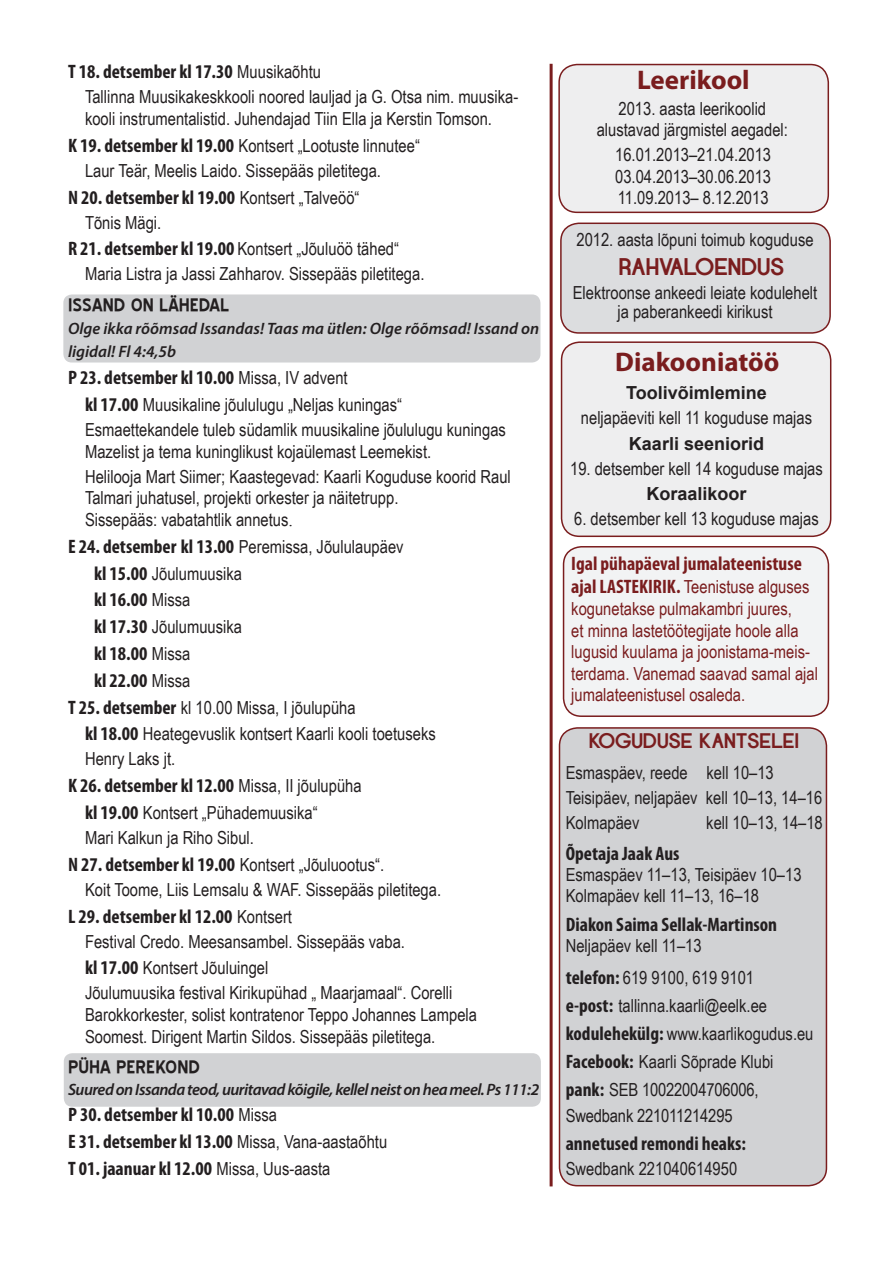
<style>
.page{position:relative;width:893px;height:1263px;background:#fff}
.page>*{position:absolute;margin:0;border:0;box-sizing:border-box;transform-origin:0 0}
.t1{font:700 27px "Myriad Pro";color:#7a1d1e}
.t2{font:700 24px "Opificio";color:#7a1d1e}
.t3{font:700 22.5px "Blue Highway";color:#231f20}
.t4{font:700 21px "Opificio";color:#7a1d1e}
.t5{font:700 condensed 19.5px/26.8px "Myriad Pro";color:#231f20}
.t6{font:700 condensed 19.5px "Myriad Pro";color:#7a1d1e}
.t7{font:18px/21.6px "Arial Narrow";color:#231f20}
.t8{font:18px/21.6px "Arial Narrow";color:#7a1d1e}
.t9{font:700 18px "Arial";color:#231f20}
.t10{font:italic 600 16.5px/23.4px "Myriad Pro";color:#231f20}
.t11{font:italic 600 16.5px "Myriad Pro";letter-spacing:-.02em;color:#231f20}
.s1{font-family:"Arial Narrow";font-weight:400;font-stretch:normal;font-size:18px}
.s2{font-family:"Myriad Pro";font-weight:700;font-stretch:condensed;font-size:19.5px}
.s3{font-family:"Times New Roman"}
</style>
<div class="page">
<div style="left:64px;top:1053px;width:477px;height:54px;background:#d1d2d4;border-radius:9px"></div>
<div style="left:63px;top:294px;width:477px;height:68px;background:#d1d2d4;border-radius:9px"></div>
<div style="left:559px;top:65px;width:269px;height:147px;background:#eeeeef;border-radius:18px"></div>
<div style="left:558px;top:64px;width:271px;height:149px;border:2px solid #7a1d1e;border-radius:18px"></div>
<div style="left:561px;top:223px;width:269px;height:110px;background:#dcdddf;border-radius:18px"></div>
<div style="left:560px;top:223px;width:271px;height:111px;border:2px solid #7a1d1e;border-radius:18px"></div>
<div style="left:562px;top:342px;width:269px;height:194px;background:#eeeeef;border-radius:18px"></div>
<div style="left:561px;top:341px;width:270px;height:196px;border:2px solid #7a1d1e;border-radius:18px"></div>
<div style="left:559px;top:728px;width:267px;height:458px;background:#d1d2d4;border-radius:18px"></div>
<div style="left:559px;top:727px;width:268px;height:459px;border:2px solid #7a1d1e;border-radius:18px"></div>
<hr style="left:550px;top:64px;width:3px;height:1122px;background:#7a1d1e">
<div style="left:564px;top:547px;width:264px;height:169px;background:#f2f3f4;border-radius:18px"></div>
<div style="left:563px;top:546px;width:266px;height:171px;border:2px solid #7a1d1e;border-radius:18px"></div>
<p class="t5" style="left:68px;top:58px;width:254px">T 18. detsember kl 17.30 <span class="s1">Muusikaõhtu</span></p>
<p class="t7" style="left:85px;top:86px;width:435px">Tallinna Muusikakeskkooli noored lauljad ja G. Otsa nim. muusika&shy;kooli instrumentalistid. Juhendajad Tiin Ella ja Kerstin Tomson.</p>
<p class="t7" style="left:85px;top:132px;width:336px;line-height:25px;text-indent:-17px"><span class="s2">K 19. detsember kl 19.00</span> Kontsert „Lootuste linnutee“<br>Laur Teär, Meelis Laido. Sissepääs piletitega.</p>
<p class="t5" style="left:68px;top:183px;width:293px">N 20. detsember kl 19.00 <span class="s1">Kontsert „Talveöö“</span></p>
<p class="t7" style="left:68px;top:208px;width:332px;line-height:26.8px;text-indent:17px">Tõnis Mägi.<br><span class="s2">R 21. detsember kl 19.00</span> Kontsert „Jõuluöö tähed“</p>
<p class="t7" style="left:85px;top:263px;width:341px">Maria Listra ja Jassi Zahharov. Sissepääs piletitega.</p>
<p class="t3" style="left:68px;top:294px;width:163px">ISSAND ON LÄHEDAL</p>
<p class="t10" style="left:68px;top:316px;width:473px">Olge ikka rõõmsad Issandas! Taas ma ütlen: Olge rõõmsad! Issand on ligidal! Fl 4:4,5b</p>
<p class="t5" style="left:68px;top:364px;width:281px">P 23. detsember kl 10.00 <span class="s1">Missa, IV advent</span></p>
<p class="t7" style="left:85px;top:391px;width:422px;line-height:25px"><span class="s2">kl 17.00</span> Muusikaline jõululugu „Neljas kuningas“<br>Esmaettekandele tuleb südamlik muusikaline jõululugu kuningas</p>
<p class="t7" style="left:85px;top:438px;width:427px;line-height:25px">Mazelist ja tema kuninglikust kojaülemast Leemekist.<br>Helilooja Mart Siimer; Kaastegevad: Kaarli Koguduse koorid Raul</p>
<p class="t7" style="left:85px;top:486px;width:315px">Talmari juhatusel, projekti orkester ja näitetrupp.<br>Sissepääs: vabatahtlik annetus<span class="s3">.</span></p>
<p class="t7" style="left:94px;top:532px;width:311px;line-height:26.8px;text-indent:-26px"><span class="s2">E 24. detsember kl 13.00</span> Peremissa, Jõululaupäev <span class="s2">kl 15.00</span> Jõulumuusika</p>
<p class="t5" style="left:94px;top:586px;width:98px">kl 16.00 <span class="s1">Missa</span></p>
<p class="t7" style="left:94px;top:615px;width:150px"><span class="s2">kl 17.30</span> Jõulumuusika</p>
<p class="t5" style="left:94px;top:640px;width:98px">kl 18.00 <span class="s1">Missa </span>kl 22.00 <span class="s1">Missa</span></p>
<p class="t7" style="left:85px;top:693px;width:352px;line-height:26.8px;text-indent:-17px"><span class="s2">T 25. detsember</span> kl 10.00 Missa, I jõulupüha<br><span class="s2">kl 18.00</span> Heategevuslik kontsert Kaarli kooli toetuseks</p>
<p class="t7" style="left:85px;top:747px;width:92px">Henry Laks jt.</p>
<p class="t5" style="left:68px;top:772px;width:295px">K 26. detsember kl 12.00 <span class="s1">Missa, II jõulupüha</span></p>
<p class="t7" style="left:85px;top:799px;width:234px;line-height:25px"><span class="s2">kl 19.00</span> Kontsert „Pühademuusika“<br>Mari Kalkun ja Riho Sibul.</p>
<p class="t7" style="left:85px;top:851px;width:358px;line-height:25px;text-indent:-17px"><span class="s2">N 27. detsember kl 19.00</span> Kontsert „Jõuluootus“.<br>Koit Toome, Liis Lemsalu &amp; WAF. Sissepääs piletitega.</p>
<p class="t5" style="left:68px;top:902px;width:225px">L 29. detsember kl 12.00 <span class="s1">Kontsert</span></p>
<p class="t7" style="left:85px;top:927px;width:321px;line-height:26.8px">Festival Credo. Meesansambel. Sissepääs vaba. <span class="s2">kl 17.00</span> Kontsert Jõuluingel</p>
<p class="t7" style="left:85px;top:981px;width:393px">Jõulumuusika festival Kirikupühad „ Maarjamaal“. Corelli<br>Barokkorkester, solist kontratenor Teppo Johannes Lampela<br>Soomest. Dirigent Martin Sildos. Sissepääs piletitega.</p>
<p class="t3" style="left:68px;top:1056px;width:134px">PÜHA PEREKOND</p>
<p class="t11" style="left:68px;top:1078px;width:473px">Suured on Issanda teod, uuritavad kõigile, kellel neist on hea meel. Ps 111:2</p>
<p class="t5" style="left:68px;top:1101px;width:321px">P 30. detsember kl 10.00 <span class="s1">Missa<br></span>E 31. detsember kl 13.00 <span class="s1">Missa, Vana-aastaõhtu<br></span>T 01. jaanuar kl 12.00 <span class="s1">Missa, Uus-aasta</span></p>
<h1 class="t1" style="left:637px;top:62px;width:114px">Leerikool</h1>
<p class="t7" style="left:597px;top:97px;width:193px;text-align:center">2013. aasta leerikoolid alustavad järgmistel aegadel:</p>
<p class="t7" style="left:615px;top:143px;width:157px;text-align:justify">16.01.2013–21.04.2013<br>03.04.2013–30.06.2013<br>11.09.2013– 8.12.2013</p>
<p class="t7" style="left:576px;top:228px;width:239px">2012. aasta lõpuni toimub koguduse</p>
<h2 class="t2" style="left:619px;top:252px;width:167px">RAHVALOENDUS</h2>
<p class="t7" style="left:573px;top:282px;width:246px;line-height:19.5px;text-align:center">Elektroonse ankeedi leiate kodulehelt ja paberankeedi kirikust</p>
<h1 class="t1" style="left:615px;top:345px;width:166px">Diakooniatöö</h1>
<p class="t9" style="left:626px;top:381px;width:142px">Toolivõimlemine</p>
<p class="t7" style="left:581px;top:407px;width:233px">neljapäeviti kell 11 koguduse majas</p>
<p class="t9" style="left:629px;top:431px;width:137px">Kaarli seeniorid</p>
<p class="t7" style="left:570px;top:457px;width:254px">19. detsember kell 14 koguduse majas</p>
<p class="t9" style="left:646px;top:482px;width:102px">Koraalikoor</p>
<p class="t7" style="left:574px;top:508px;width:246px">6. detsember kell 13 koguduse majas</p>
<p class="t6" style="left:571px;top:551px;width:232px">Igal pühapäeval jumalateenistuse</p>
<p class="t8" style="left:571px;top:576px;width:248px"><span class="s2">ajal LASTEKIRIK.</span> Teenistuse alguses kogunetakse pulmakambri juures,<br>et minna lastetöötegijate hoole alla lugusid kuulama ja joonistama-meis&shy;terdama. Vanemad saavad samal ajal jumalateenistusel osaleda.</p>
<p class="t4" style="left:589px;top:728px;width:211px">KOGUDUSE KANTSELEI</p>
<p class="t7" style="left:566px;top:759px;width:258px;line-height:25.2px">Esmaspäev, reede kell 10–13<br>Teisipäev, neljapäev kell 10–13, 14–16<br>Kolmapäev</p>
<p class="t7" style="left:706px;top:811px;width:118px">kell 10–13, 14–18</p>
<p class="t5" style="left:566px;top:840px;width:115px">Õpetaja Jaak Aus</p>
<p class="t7" style="left:566px;top:864px;width:237px;line-height:21px">Esmaspäev 11–13, Teisipäev 10–13<br>Kolmapäev kell 11–13, 16–18</p>
<p class="t5" style="left:566px;top:910px;width:213px">Diakon Saima Sellak-Martinson</p>
<p class="t7" style="left:566px;top:928px;width:190px;line-height:32.1px">Neljapäev kell 11–13 <span class="s2">telefon:</span> 619 9100, 619 9101</p>
<p class="t7" style="left:566px;top:991px;width:249px;line-height:28px"><span class="s2">e-post:</span> tallinna.kaarli@eelk.ee <span class="s2">kodulehekülg:</span> www.kaarlikogudus.eu <span class="s2">Facebook:</span> Kaarli Sõprade Klubi <span class="s2">pank:</span> SEB 10022004706006,</p>
<p class="t7" style="left:566px;top:1104px;width:168px">Swedbank 221011214295</p>
<p class="t5" style="left:566px;top:1129px;width:182px">annetused remondi heaks:</p>
<p class="t7" style="left:566px;top:1157px;width:173px">Swedbank 221040614950</p>
</div>
